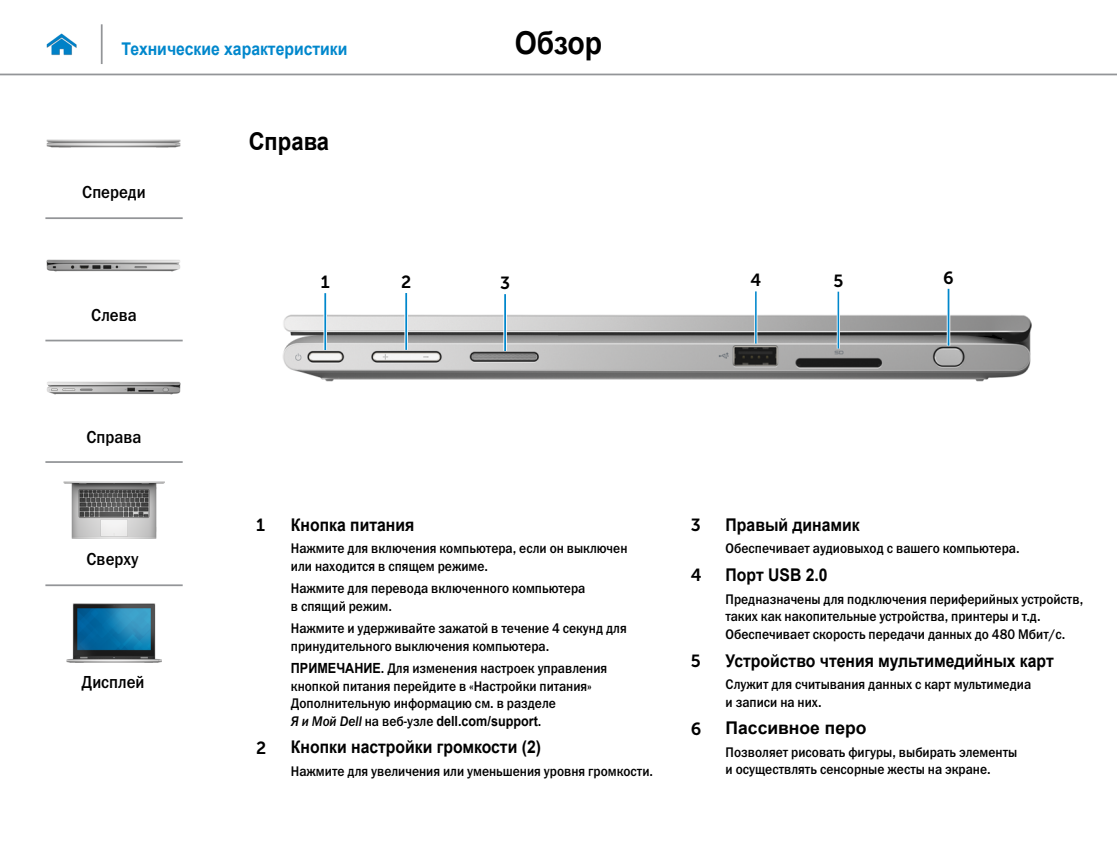
<style>
.page{position:relative;width:1117px;height:844px;background:#fff}
.page>*{position:absolute;margin:0;border:0;box-sizing:border-box;transform-origin:0 0}
.t1{font:700 31.5px "Arial";letter-spacing:-.005em;color:#000;scale:.9 1}
.Head2{font:700 24.5px "Arial";color:#000;scale:.9 1}
.Callout_Head{font:700 17.5px "Arial";color:#000;scale:.9 1}
.t2{font:17.5px "Franklin Gothic Medium C";color:#000;scale:.9 1}
.t3{font:700 17.5px "Arial";color:#0087cc;scale:.9 1}
.Callout_Head-2{font:700 17.5px "Arial";color:#000}
.Callout_Head-3{font:17.5px "Museo Sans For Dell 700";color:#000}
.Callout-L{font:17.5px "Museo Sans For Dell 700";color:#000}
.Callout_description{font:14px/17.5px "Franklin Gothic Medium C";color:#000;scale:.9 1}
.Callout_Head-4{font:14px/17.5px "Franklin Gothic Medium C";color:#000;scale:.9 1}
.s1{font-family:"Arial";font-weight:700}
.s2{font-style:italic}
</style>
<div class="page">
<hr style="left:0;top:74px;width:1116px;height:1px;background:#939598">
<img style="left:46px;top:33px;width:31px;height:23px">
<img style="left:283px;top:312px;width:749px;height:70px">
<svg style="left:946px;top:289px;width:4px;height:56px"></svg>
<hr style="left:947px;top:289px;width:2px;height:56px;background:#0087cc">
<svg style="left:323px;top:293px;width:4px;height:57px"></svg>
<hr style="left:324px;top:293px;width:2px;height:57px;background:#0087cc">
<svg style="left:404px;top:293px;width:4px;height:57px"></svg>
<hr style="left:405px;top:293px;width:2px;height:57px;background:#0087cc">
<hr style="left:503px;top:294px;width:3px;height:57px;background:#fff">
<hr style="left:504px;top:294px;width:2px;height:57px;background:#0087cc">
<hr style="left:754px;top:291px;width:3px;height:52px;background:#fff">
<hr style="left:755px;top:291px;width:1px;height:52px;background:#0087cc">
<hr style="left:836px;top:291px;width:3px;height:57px;background:#fff">
<hr style="left:837px;top:291px;width:1px;height:57px;background:#0087cc">
<hr style="left:101px;top:24px;width:2px;height:40px;background:#939598">
<img style="left:47px;top:139px;width:134px;height:9px">
<img style="left:47px;top:259px;width:133px;height:13px">
<img style="left:47px;top:381px;width:134px;height:13px">
<img style="left:64px;top:481px;width:100px;height:57px">
<img style="left:66px;top:603px;width:95px;height:59px">
<hr style="left:45px;top:217px;width:138px;height:2px;background:#939598">
<hr style="left:45px;top:339px;width:138px;height:2px;background:#939598">
<hr style="left:45px;top:461px;width:138px;height:2px;background:#939598">
<hr style="left:45px;top:584px;width:138px;height:2px;background:#939598">
<p class="t3" style="left:122px;top:37px;width:252px">Технические характеристики</p>
<h1 class="t1" style="left:514px;top:22px;width:98px">Обзор</h1>
<p class="t2" style="left:82px;top:182px;width:72px">Спереди</p>
<p class="t2" style="left:91px;top:305px;width:52px">Слева</p>
<p class="t2" style="left:86px;top:427px;width:63px">Справа</p>
<p class="t2" style="left:86px;top:549px;width:59px">Сверху</p>
<p class="t2" style="left:82px;top:672px;width:71px">Дисплей</p>
<p class="Head2" style="left:249px;top:125px;width:91px">Справа</p>
<p class="Callout-L" style="left:321px;top:272px;width:10px">1</p>
<p class="Callout-L" style="left:401px;top:272px;width:12px">2</p>
<p class="Callout-L" style="left:833px;top:271px;width:11px">5</p>
<p class="Callout-L" style="left:943px;top:268px;width:12px">6</p>
<p class="Callout-L" style="left:500px;top:273px;width:12px">3</p>
<p class="Callout-L" style="left:750px;top:270px;width:12px">4</p>
<p class="Callout_Head-3" style="left:256px;top:515px;width:10px">1</p>
<p class="Callout_Head" style="left:291px;top:512px;width:139px">Кнопка питания</p>
<p class="Callout_description" style="left:291px;top:539px;width:375px">Нажмите для включения компьютера, если он выключен или находится в спящем режиме.</p>
<p class="Callout_description" style="left:291px;top:579px;width:328px">Нажмите для перевода включенного компьютера в спящий режим.</p>
<p class="Callout_description" style="left:291px;top:619px;width:374px">Нажмите и удерживайте зажатой в течение 4 секунд для принудительного выключения компьютера.</p>
<p class="Callout_description" style="left:291px;top:659px;width:353px"><span class="s1">ПРИМЕЧАНИЕ.</span> Для изменения настроек управления кнопкой питания перейдите в «Настройки питания» Дополнительную информацию см. в разделе<br><span class="s2">Я и Мой Dell</span> на веб-узле <span class="s1">dell.com/support</span>.</p>
<p class="Callout_Head-3" style="left:256px;top:737px;width:12px">2</p>
<p class="Callout_Head" style="left:291px;top:735px;width:279px">Кнопки настройки громкости (2)</p>
<p class="Callout_description" style="left:291px;top:761px;width:404px">Нажмите для увеличения или уменьшения уровня громкости.</p>
<p class="Callout_Head-3" style="left:690px;top:515px;width:12px">3</p>
<p class="Callout_Head" style="left:725px;top:512px;width:150px">Правый динамик</p>
<p class="Callout_description" style="left:725px;top:539px;width:328px">Обеспечивает аудиовыход с вашего компьютера.</p>
<p class="Callout_Head-3" style="left:690px;top:565px;width:12px">4</p>
<p class="Callout_Head" style="left:725px;top:563px;width:115px">Порт USB 2.0</p>
<p class="Callout_description" style="left:725px;top:589px;width:399px">Предназначены для подключения периферийных устройств, таких как накопительные устройства, принтеры и т.д.<br>Обеспечивает скорость передачи данных до 480 Мбит/с.</p>
<p class="Callout_Head-3" style="left:690px;top:651px;width:11px">5</p>
<p class="Callout_Head" style="left:725px;top:648px;width:366px">Устройство чтения мультимедийных карт</p>
<p class="Callout_description" style="left:725px;top:675px;width:341px">Служит для считывания данных с карт мультимедиа и записи на них.</p>
<p class="Callout_Head-3" style="left:690px;top:718px;width:12px">6</p>
<p class="Callout_Head-2" style="left:725px;top:716px;width:142px">Пассивное перо</p>
<p class="Callout_Head-4" style="left:725px;top:742px;width:325px">Позволяет рисовать фигуры, выбирать элементы и осуществлять сенсорные жесты на экране.</p>
</div>
